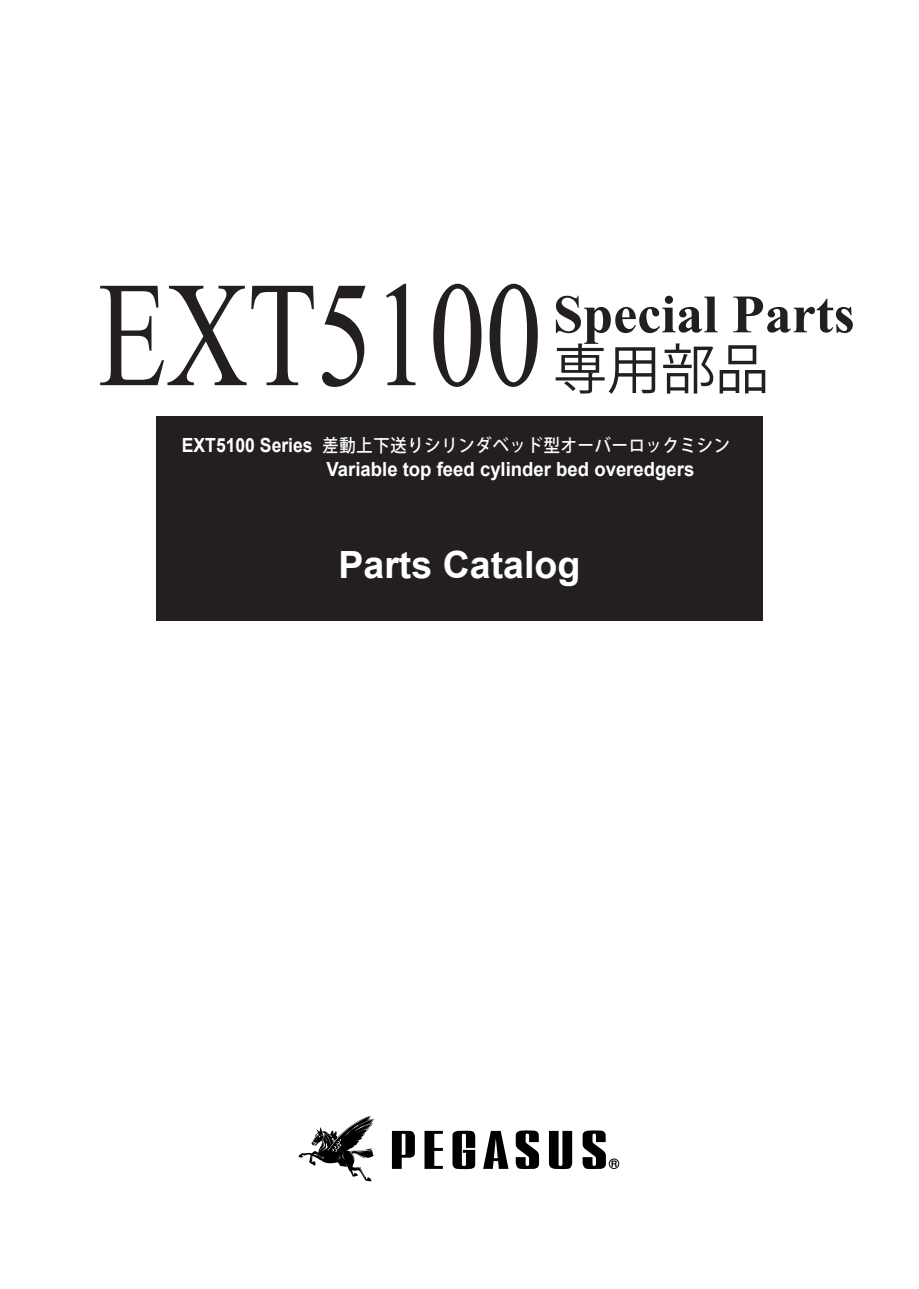
<style>
.page{position:relative;width:919px;height:1289px;background:#fff}
.page>*{position:absolute;margin:0;border:0;box-sizing:border-box;transform-origin:0 0}
.t1{font:150px "Times New Roman";color:#231f20;scale:.75 1}
.t2{font:700 54px "Times New Roman";color:#231f20}
.t3{font:54px "Koz Go Std";color:#231f20}
.t4{font:700 37.5px "Arial";color:#fff}
.t5{font:700 19.5px "Arial";color:#fff;scale:.95 1}
.t6{font:500 18px "Koz Go Std";letter-spacing:.05em;color:#fff;scale:.9 1}
.s1{font-family:"Arial";font-weight:700;font-size:19.5px}
</style>
<div class="page">
<svg style="left:298px;top:1115px;width:75px;height:66px"></svg>
<svg style="left:392px;top:1130px;width:23px;height:38px"></svg>
<svg style="left:424px;top:1130px;width:19px;height:38px"></svg>
<svg style="left:452px;top:1130px;width:23px;height:39px"></svg>
<svg style="left:483px;top:1130px;width:25px;height:38px"></svg>
<svg style="left:515px;top:1130px;width:24px;height:39px"></svg>
<svg style="left:549px;top:1130px;width:23px;height:39px"></svg>
<div style="left:609px;top:1158px;width:10px;height:10px;border:1px solid #000;border-radius:50%"></div>
<svg style="left:582px;top:1130px;width:34px;height:39px"></svg>
<div style="left:156px;top:416px;width:606px;height:204px;background:#231f20"></div>
<h1 class="t1" style="left:98px;top:234px;width:593px">EXT5100</h1>
<h2 class="t2" style="left:553px;top:277px;width:303px">Special Parts</h2>
<h2 class="t3" style="left:553px;top:335px;width:217px">専用部品</h2>
<p class="t6" style="left:182px;top:433px;width:610px"><span class="s1">EXT5100 Series</span> 差動上下送りシリンダベッド型オーバーロックミシン</p>
<p class="t5" style="left:326px;top:456px;width:388px">Variable top feed cylinder bed overedgers</p>
<h3 class="t4" style="left:338px;top:540px;width:243px">Parts Catalog</h3>
</div>
